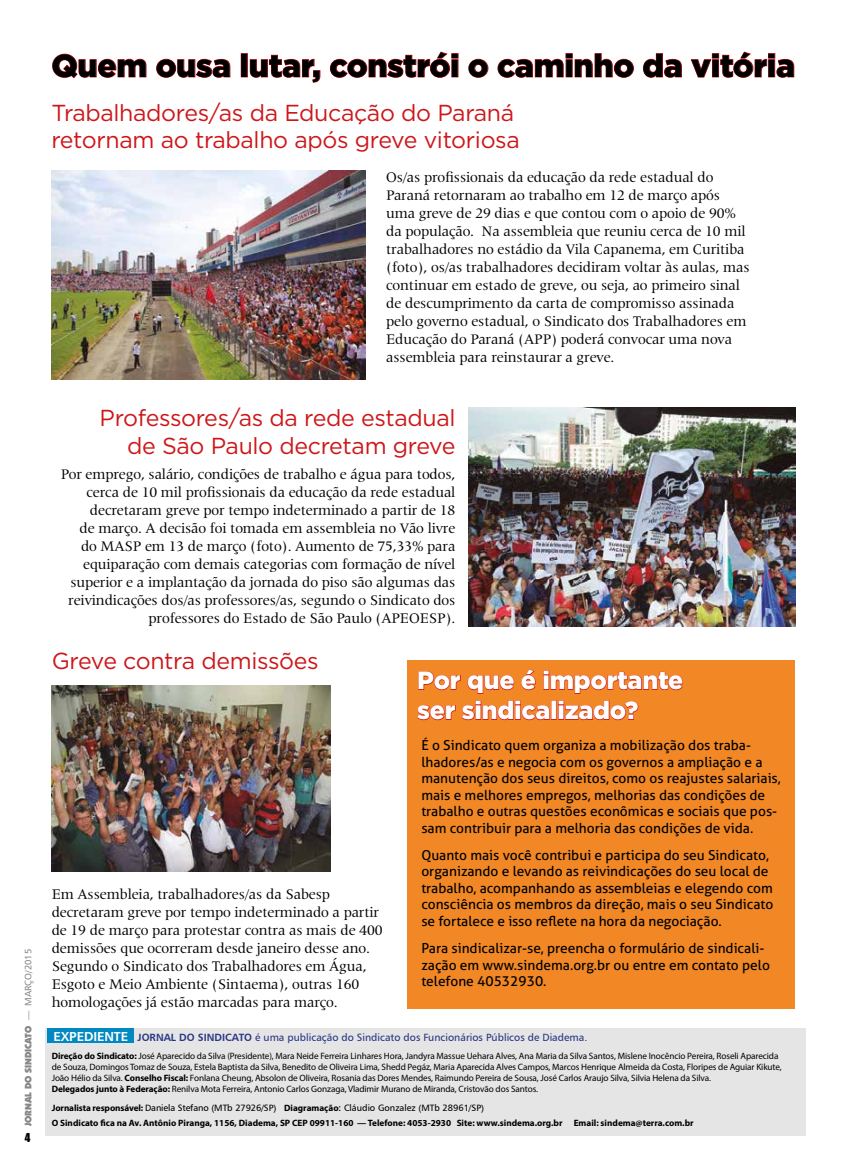
<style>
.page{position:relative;width:851px;height:1170px;background:#fff}
.page>*{position:absolute;margin:0;border:0;box-sizing:border-box;transform-origin:0 0}
.t1{font:900 31.88px "Gotham";letter-spacing:-.01em;color:#000}
.t2{font:900 25px/30px "Gotham";letter-spacing:-.01em;color:#fff}
.t3{font:23.12px/27.8px "Gotham";letter-spacing:-.015em;color:#cd171a}
.t4{font:15px/18px "Latin 725 BT";letter-spacing:-.01em;color:#000}
.t5{font:13.75px/16.5px "Aller";color:#000}
.t6{font:13.12px "Humanist 777 BT Bold B";letter-spacing:-.01em;color:#fff}
.t7{font:11.25px "Impact";color:#000}
.t8{font:10.5px "Humanist 777 BT Roman B";color:#283583}
.t9{font:900 9.38px "Kabel IT Cby BT";color:#878787}
.t10{font:9.12px/11px "Myriad Pro";letter-spacing:-.01em;color:#000}
.t11{font:700 9.12px "Myriad Pro";color:#000}
.t12{font:9.12px "Humanist 777 BT Roman B";color:#000}
.s1{font-family:"Humanist 777 BT Roman B";font-weight:400}
.s2{font-family:"Humanist 777 BT Bold B"}
.s3{font-weight:700}
.s4{font-family:"Myriad Pro";font-weight:700}
</style>
<div class="page">
<div style="left:45px;top:1028px;width:760px;height:107px;background:#e5e5e5"></div>
<div style="left:47px;top:1028px;width:86px;height:15px;background:#0088c2"></div>
<svg style="left:52px;top:53px;width:95px;height:25px"></svg>
<svg style="left:156px;top:59px;width:74px;height:19px"></svg>
<div style="left:241px;top:54px;width:6px;height:23px;border:1px solid #cd171a"></div>
<svg style="left:250px;top:55px;width:70px;height:28px"></svg>
<svg style="left:330px;top:52px;width:128px;height:26px"></svg>
<svg style="left:468px;top:59px;width:20px;height:19px"></svg>
<svg style="left:497px;top:53px;width:137px;height:25px"></svg>
<svg style="left:643px;top:53px;width:39px;height:25px"></svg>
<svg style="left:690px;top:52px;width:104px;height:26px"></svg>
<img style="left:51px;top:170px;width:314px;height:209px">
<img style="left:468px;top:408px;width:327px;height:218px">
<img style="left:52px;top:685px;width:278px;height:186px">
<div style="left:407px;top:659px;width:388px;height:349px;background:#f18825"></div>
<svg style="left:418px;top:671px;width:43px;height:19px"></svg>
<svg style="left:467px;top:675px;width:47px;height:19px"></svg>
<svg style="left:521px;top:669px;width:15px;height:21px"></svg>
<svg style="left:543px;top:670px;width:140px;height:24px"></svg>
<svg style="left:417px;top:705px;width:38px;height:15px"></svg>
<svg style="left:461px;top:700px;width:88px;height:20px"></svg>
<div style="left:551px;top:701px;width:5px;height:18px;border:1px solid #cd171a"></div>
<svg style="left:558px;top:700px;width:80px;height:20px"></svg>
<p class="t9" style="left:22px;top:1126px;width:179px;rotate:-90deg">JORNAL DO SINDICATO <span class="s1">— MARÇO/2015</span></p>
<p class="t7" style="left:25px;top:1128px;width:7px">4</p>
<h1 class="t1" style="left:51px;top:44px;width:745px">Quem ousa lutar, constrói o caminho da vitória</h1>
<h3 class="t3" style="left:51px;top:98px;width:470px">Trabalhadores/as da Educação do Paraná retornam ao trabalho após greve vitoriosa</h3>
<p class="t4" style="left:386px;top:168px;width:365px">Os/as profissionais da educação da rede estadual do Paraná retornaram ao trabalho em 12 de março após uma greve de 29 dias e que contou com o apoio de 90% da população. Na assembleia que reuniu cerca de 10 mil trabalhadores no estádio da Vila Capanema, em Curitiba (foto), os/as trabalhadores decidiram voltar às aulas, mas continuar em estado de greve, ou seja, ao primeiro sinal de descumprimento da carta de compromisso assinada pelo governo estadual, o Sindicato dos Trabalhadores em Educação do Paraná (APP) poderá convocar uma nova assembleia para reinstaurar a greve.</p>
<h3 class="t3" style="left:100px;top:404px;width:357px;text-align:right">Professores/as da rede estadual de São Paulo decretam greve</h3>
<p class="t4" style="left:61px;top:465px;width:396px;text-align:right">Por emprego, salário, condições de trabalho e água para todos, cerca de 10 mil profissionais da educação da rede estadual decretaram greve por tempo indeterminado a partir de 18<br>de março. A decisão foi tomada em assembleia no Vão livre do MASP em 13 de março (foto). Aumento de 75,33% para equiparação com demais categorias com formação de nível superior e a implantação da jornada do piso são algumas das reivindicações dos/as professores/as, segundo o Sindicato dos professores do Estado de São Paulo (APEOESP).</p>
<h3 class="t3" style="left:52px;top:646px;width:268px">Greve contra demissões</h3>
<p class="t4" style="left:52px;top:884px;width:332px">Em Assembleia, trabalhadores/as da Sabesp decretaram greve por tempo indeterminado a partir de 19 de março para protestar contra as mais de 400 demissões que ocorreram desde janeiro desse ano.<br>Segundo o Sindicato dos Trabalhadores em Água, Esgoto e Meio Ambiente (Sintaema), outras 160 homologações já estão marcadas para março.</p>
<h2 class="t2" style="left:417px;top:665px;width:267px">Por que é importante ser sindicalizado?</h2>
<p class="t5" style="left:421px;top:737px;width:361px">É o Sindicato quem organiza a mobilização dos traba&shy;lhadores/as e negocia com os governos a ampliação e a manutenção dos seus direitos, como os reajustes salariais, mais e melhores empregos, melhorias das condições de trabalho e outras questões econômicas e sociais que pos&shy;sam contribuir para a melhoria das condições de vida.</p>
<p class="t5" style="left:421px;top:846px;width:353px">Quanto mais você contribui e participa do seu Sindicato, organizando e levando as reivindicações do seu local de trabalho, acompanhando as assembleias e elegendo com consciência os membros da direção, mais o seu Sindicato se fortalece e isso reflete na hora da negociação.</p>
<p class="t5" style="left:421px;top:939px;width:350px">Para sindicalizar-se, preencha o formulário de sindicali&shy;zação em www.sindema.org.br ou entre em contato pelo telefone 40532930.</p>
<p class="t6" style="left:53px;top:1028px;width:76px">EXPEDIENTE</p>
<p class="t8" style="left:137px;top:1030px;width:451px"><span class="s2">JORNAL DO SINDICATO</span> é uma publicação do Sindicato dos Funcionários Públicos de Diadema.</p>
<p class="t10" style="left:52px;top:1050px;width:731px"><span class="s3">Direção do Sindicato:</span> José Aparecido da Silva (Presidente), Mara Neide Ferreira Linhares Hora, Jandyra Massue Uehara Alves, Ana Maria da Silva Santos, Mislene Inocêncio Pereira, Roseli Aparecida de Souza, Domingos Tomaz de Souza, Estela Baptista da Silva, Benedito de Oliveira Lima, Shedd Pegáz, Maria Aparecida Alves Campos, Marcos Henrique Almeida da Costa, Floripes de Aguiar Kikute, João Hélio da Silva. <span class="s3">Conselho Fiscal:</span> Fonlana Cheung, Absolon de Oliveira, Rosania das Dores Mendes, Raimundo Pereira de Sousa, José Carlos Araujo Silva, Silvia Helena da Silva.<br><span class="s3">Delegados junto à Federação:</span> Renilva Mota Ferreira, Antonio Carlos Gonzaga, Vladimir Murano de Miranda, Cristovão dos Santos.</p>
<p class="t12" style="left:52px;top:1101px;width:434px"><span class="s4">Jornalista responsável:</span> Daniela Stefano (MTb 27926/SP) <span class="s4">Diagramação</span><span class="s2">:</span> Cláudio Gonzalez (MTb 28961/SP)</p>
<p class="t11" style="left:52px;top:1116px;width:643px">O Sindicato fica na Av. Antônio Piranga, 1156, Diadema, SP CEP 09911-160 — Telefone: 4053-2930 Site: www.sindema.org.br Email: sindema@terra.com.br</p>
</div>
